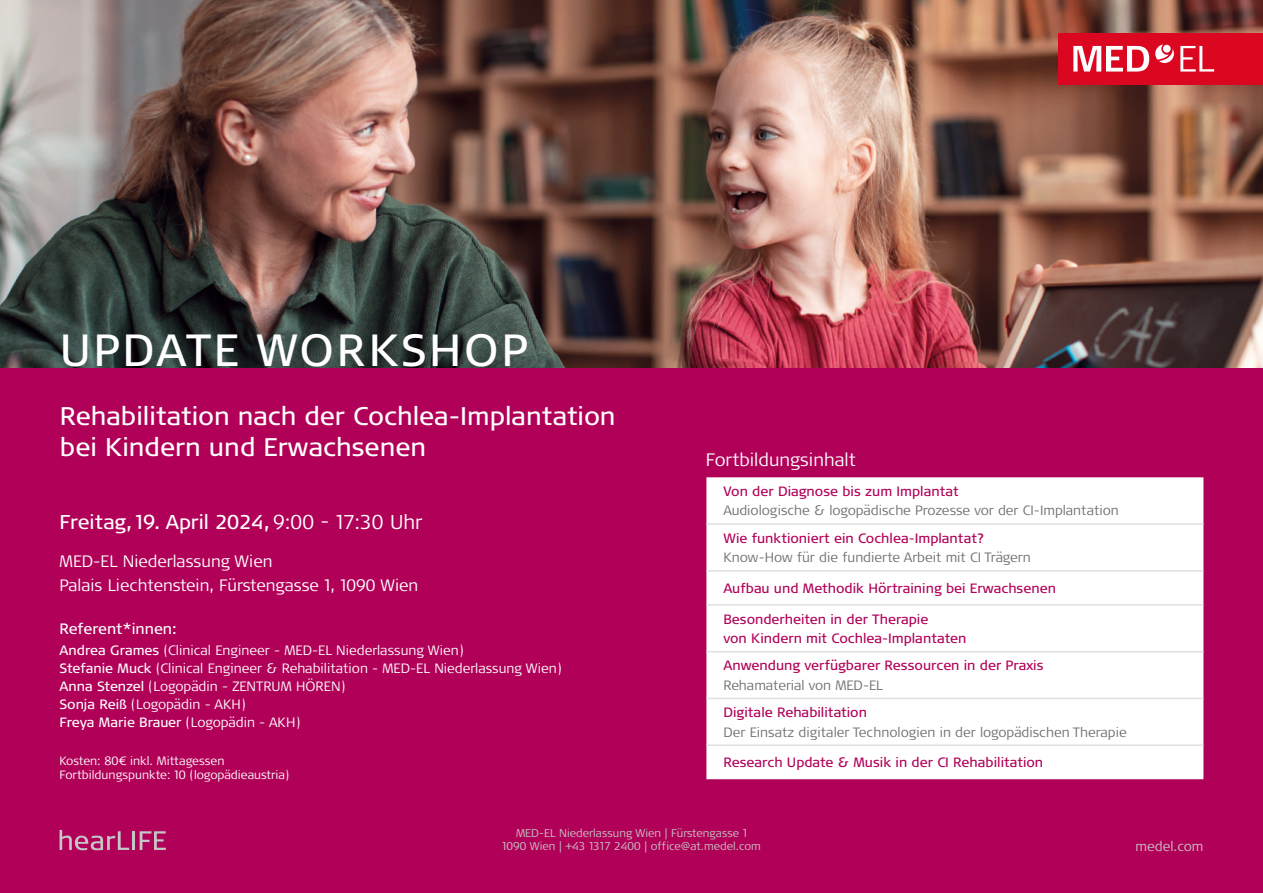
<style>
.page{position:relative;width:1263px;height:893px;background:#fff}
.page>*{position:absolute;margin:0;border:0;box-sizing:border-box;transform-origin:0 0}
.t1{font:45px "Signa Pro";letter-spacing:.06em;color:#fff}
.t2{font:25.5px/31.5px "Signa Pro";color:#fff}
.t3{font:19.95px "Signa Pro";color:#fff}
.t4{font:300 18px "Signa Pro";color:#fff}
.t5{font:300 16.5px/24px "Signa Pro";color:#fff}
.t6{font:15px "Signa Pro";color:#fff}
.t7{font:13.5px/19.5px "Signa Pro";color:#b10058}
.t8{font:300 13.5px/18px "Signa Pro";color:#fff}
.t9{font:300 13.5px "Signa Pro";color:#706f6f}
.t10{font:300 13.5px "Signa Pro";color:#c6c6c6}
.t11{font:300 12px/14.4px "Signa Pro";color:#fff}
.t12{font:300 11.25px/13.5px "Signa Pro";color:#c6c6c6;text-align:center}
.s1{font-weight:300}
.s2{font-weight:400}
</style>
<div class="page">
<img style="left:0;top:0;width:1263px;height:368px">
<div style="left:0;top:368px;width:1263px;height:525px;background:#b10058"></div>
<svg style="left:60px;top:830px;width:74px;height:20px"></svg>
<svg style="left:140px;top:831px;width:26px;height:19px"></svg>
<div style="left:1059px;top:33px;width:204px;height:52px;background:#db0720"></div>
<svg style="left:1155px;top:44px;width:19px;height:19px"></svg>
<div style="left:1163px;top:45px;width:7px;height:8px;background:#fff;border-radius:50%"></div>
<svg style="left:1180px;top:46px;width:34px;height:26px"></svg>
<svg style="left:1073px;top:46px;width:76px;height:26px"></svg>
<div style="left:706px;top:477px;width:497px;height:302px;background:#fff"></div>
<hr style="left:706px;top:523px;width:497px;height:2px;background:#e0e0df">
<hr style="left:706px;top:570px;width:497px;height:2px;background:#e0e0df">
<hr style="left:706px;top:604px;width:497px;height:2px;background:#e0e0df">
<hr style="left:706px;top:651px;width:497px;height:1px;background:#e0e0df">
<hr style="left:706px;top:698px;width:497px;height:1px;background:#e0e0df">
<hr style="left:706px;top:744px;width:497px;height:2px;background:#e0e0df">
<h1 class="t1" style="left:60px;top:319px;width:469px">UPDATE WORKSHOP</h1>
<h2 class="t2" style="left:60px;top:399px;width:557px">Rehabilitation nach der Cochlea-Implantation bei Kindern und Erwachsenen</h2>
<h3 class="t3" style="left:60px;top:508px;width:365px">Freitag, 19. April 2024, <span class="s1">9:00 - 17:30 Uhr</span></h3>
<p class="t5" style="left:60px;top:548px;width:360px">MED-EL Niederlassung Wien<br>Palais Liechtenstein, Fürstengasse 1, 1090 Wien</p>
<p class="t6" style="left:60px;top:618px;width:119px">Referent*innen:</p>
<p class="t8" style="left:60px;top:641px;width:504px"><span class="s2">Andrea Grames</span> (Clinical Engineer - MED-EL Niederlassung Wien)<br><span class="s2">Stefanie Muck</span> (Clinical Engineer &amp; Rehabilitation - MED-EL Niederlassung Wien)<br><span class="s2">Anna Stenzel</span> (Logopädin - ZENTRUM HÖREN)<br><span class="s2">Sonja Reiß</span> (Logopädin - AKH)<br><span class="s2">Freya Marie Brauer</span> (Logopädin - AKH)</p>
<p class="t11" style="left:60px;top:753px;width:231px">Kosten: 80€ inkl. Mittagessen<br>Fortbildungspunkte: 10 (logopädieaustria)</p>
<h3 class="t4" style="left:706px;top:448px;width:151px">Fortbildungsinhalt</h3>
<p class="t7" style="left:723px;top:481px;width:237px">Von der Diagnose bis zum Implantat</p>
<p class="t9" style="left:723px;top:501px;width:397px">Audiologische &amp; logopädische Prozesse vor der CI-Implantation</p>
<p class="t7" style="left:723px;top:528px;width:263px">Wie funktioniert ein Cochlea-Implantat?</p>
<p class="t9" style="left:723px;top:548px;width:309px">Know-How für die fundierte Arbeit mit CI Trägern</p>
<p class="t7" style="left:723px;top:578px;width:334px">Aufbau und Methodik Hörtraining bei Erwachsenen</p>
<p class="t7" style="left:723px;top:608px;width:244px">Besonderheiten in der Therapie<br>von Kindern mit Cochlea-Implantaten</p>
<p class="t7" style="left:723px;top:655px;width:321px">Anwendung verfügbarer Ressourcen in der Praxis</p>
<p class="t9" style="left:723px;top:676px;width:161px">Rehamaterial von MED-EL</p>
<p class="t7" style="left:723px;top:702px;width:145px">Digitale Rehabilitation</p>
<p class="t9" style="left:723px;top:722px;width:405px">Der Einsatz digitaler Technologien in der logopädischen Therapie</p>
<p class="t7" style="left:723px;top:752px;width:321px">Research Update &amp; Musik in der CI Rehabilitation</p>
<p class="t12" style="left:502px;top:826px;width:260px">MED-EL Niederlassung Wien┃Fürstengasse 1<br>1090 Wien┃+43 1317 2400┃office@at.medel.com</p>
<p class="t10" style="left:1135px;top:837px;width:69px">medel.com</p>
</div>
